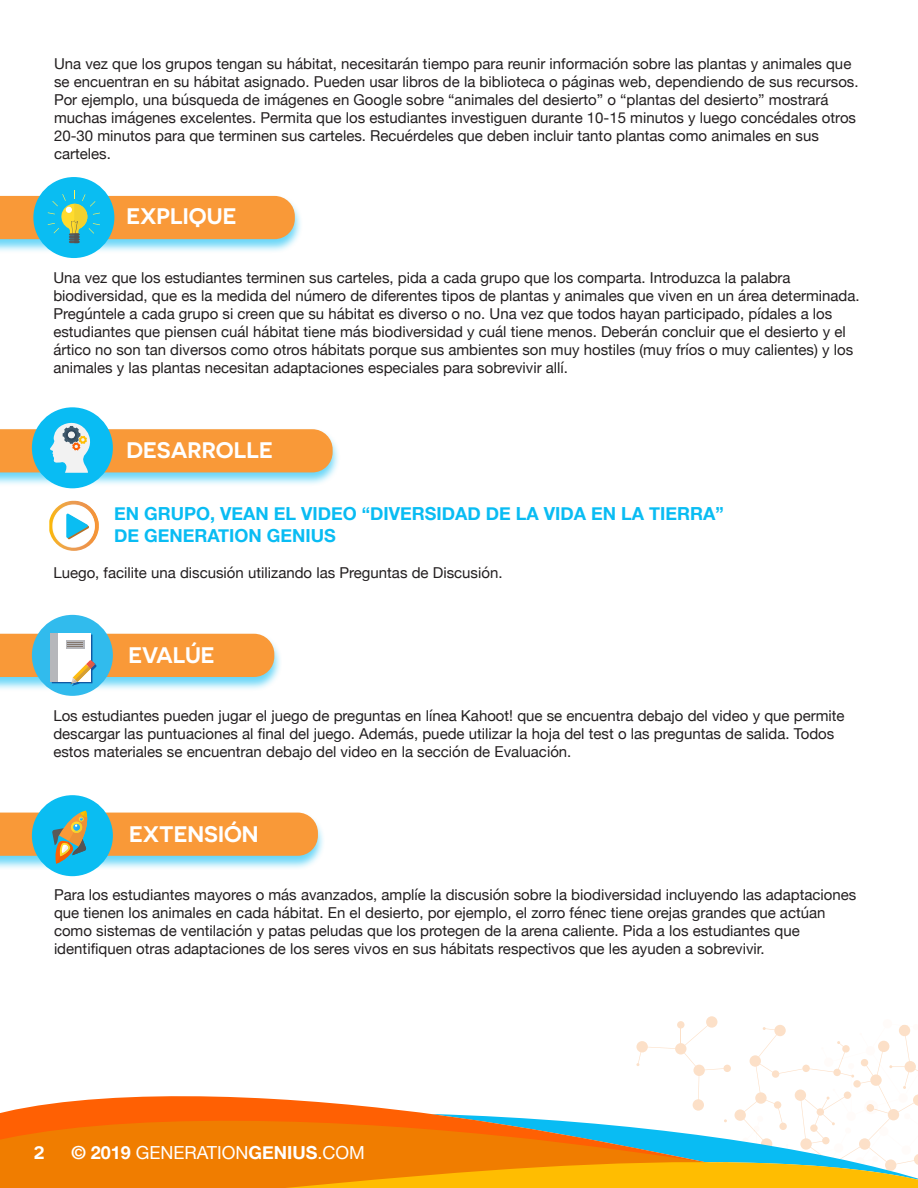
<style>
.page{position:relative;width:918px;height:1188px;background:#fff}
.page>*{position:absolute;margin:0;border:0;box-sizing:border-box;transform-origin:0 0}
.t1{font:600 22.5px "Novecentosanswide";color:#fff}
.t2{font:700 18px/21.6px "Helvetica Neue";color:#09bcf3}
.t3{font:18px "Helvetica Neue";color:#fff}
.t4{font:600 18px "Novecentosanswide";color:#fff}
.t5{font:15px/18px "Helvetica Neue";color:#231f20}
.s1{font-weight:700}
</style>
<div class="page">
<svg style="left:706px;top:1016px;width:11px;height:12px"></svg>
<svg style="left:0;top:1097px;width:126px;height:17px;fill:#ff6003"></svg>
<svg style="left:0;top:1114px;width:126px;height:74px;background:#f37600"></svg>
<svg style="left:126px;top:1019px;width:792px;height:169px"></svg>
<img style="left:49px;top:501px;width:50px;height:50px">
<svg style="left:66px;top:514px;width:23px;height:25px"></svg>
<div style="left:0;top:633px;width:282px;height:59px;background:#09bcf3;opacity:.6"></div>
<div style="left:32px;top:615px;width:81px;height:81px;background:#31bbed;border-radius:50%"></div>
<div style="left:50px;top:633px;width:8px;height:49px;background:#b6b7bb"></div>
<div style="left:58px;top:633px;width:33px;height:49px;background:#fff"></div>
<svg style="left:0;top:634px;width:274px;height:52px"></svg>
<div style="left:0;top:428px;width:341px;height:59px;background:#09bcf3;opacity:.6"></div>
<div style="left:32px;top:407px;width:81px;height:81px;background:#09bcf3;border-radius:50%"></div>
<svg style="left:0;top:419px;width:333px;height:54px"></svg>
<div style="left:0;top:811px;width:326px;height:59px;background:#09bcf3;opacity:.6"></div>
<div style="left:32px;top:795px;width:81px;height:81px;background:#0abdf2;border-radius:50%"></div>
<svg style="left:0;top:811px;width:318px;height:53px"></svg>
<div style="left:0;top:195px;width:303px;height:59px;background:#09bcf3;opacity:.6"></div>
<div style="left:33px;top:177px;width:81px;height:81px;background:#0abdf2;border-radius:50%"></div>
<svg style="left:0;top:191px;width:295px;height:52px"></svg>
<p class="t5" style="left:54px;top:55px;width:806px">Una vez que los grupos tengan su hábitat, necesitarán tiempo para reunir información sobre las plantas y animales que se encuentran en su hábitat asignado. Pueden usar libros de la biblioteca o páginas web, dependiendo de sus recursos.<br>Por ejemplo, una búsqueda de imágenes en Google sobre “animales del desierto” o “plantas del desierto” mostrará muchas imágenes excelentes. Permita que los estudiantes investiguen durante 10-15 minutos y luego concédales otros 20-30 minutos para que terminen sus carteles. Recuérdeles que deben incluir tanto plantas como animales en sus carteles.</p>
<p class="t1" style="left:126px;top:203px;width:112px">EXPLIQUE</p>
<p class="t5" style="left:53px;top:269px;width:808px">Una vez que los estudiantes terminen sus carteles, pida a cada grupo que los comparta. Introduzca la palabra biodiversidad, que es la medida del número de diferentes tipos de plantas y animales que viven en un área determinada.<br>Pregúntele a cada grupo si creen que su hábitat es diverso o no. Una vez que todos hayan participado, pídales a los estudiantes que piensen cuál hábitat tiene más biodiversidad y cuál tiene menos. Deberán concluir que el desierto y el ártico no son tan diversos como otros hábitats porque sus ambientes son muy hostiles (muy fríos o muy calientes) y los animales y las plantas necesitan adaptaciones especiales para sobrevivir allí.</p>
<p class="t1" style="left:126px;top:437px;width:148px">DESARROLLE</p>
<p class="t2" style="left:114px;top:504px;width:611px">EN GRUPO, VEAN EL VIDEO “DIVERSIDAD DE LA VIDA EN LA TIERRA”<br>DE GENERATION GENIUS</p>
<p class="t5" style="left:53px;top:564px;width:451px">Luego, facilite una discusión utilizando las Preguntas de Discusión.</p>
<p class="t1" style="left:128px;top:641px;width:88px">EVALÚE</p>
<p class="t5" style="left:53px;top:708px;width:793px">Los estudiantes pueden jugar el juego de preguntas en línea Kahoot! que se encuentra debajo del video y que permite</p>
<p class="t5" style="left:53px;top:726px;width:783px">descargar las puntuaciones al final del juego. Además, puede utilizar la hoja del test o las preguntas de salida. Todos</p>
<p class="t5" style="left:53px;top:744px;width:520px">estos materiales se encuentran debajo del video en la sección de Evaluación.</p>
<p class="t1" style="left:129px;top:820px;width:131px">EXTENSIÓN</p>
<p class="t5" style="left:54px;top:887px;width:804px">Para los estudiantes mayores o más avanzados, amplíe la discusión sobre la biodiversidad incluyendo las adaptaciones que tienen los animales en cada hábitat. En el desierto, por ejemplo, el zorro fénec tiene orejas grandes que actúan como sistemas de ventilación y patas peludas que los protegen de la arena caliente. Pida a los estudiantes que identifiquen otras adaptaciones de los seres vivos en sus hábitats respectivos que les ayuden a sobrevivir.</p>
<p class="t4" style="left:34px;top:1141px;width:12px">2</p>
<p class="t3" style="left:71px;top:1139px;width:295px"><span class="s1">© 2019</span> GENERATION<span class="s1">GENIUS</span>.COM</p>
</div>
